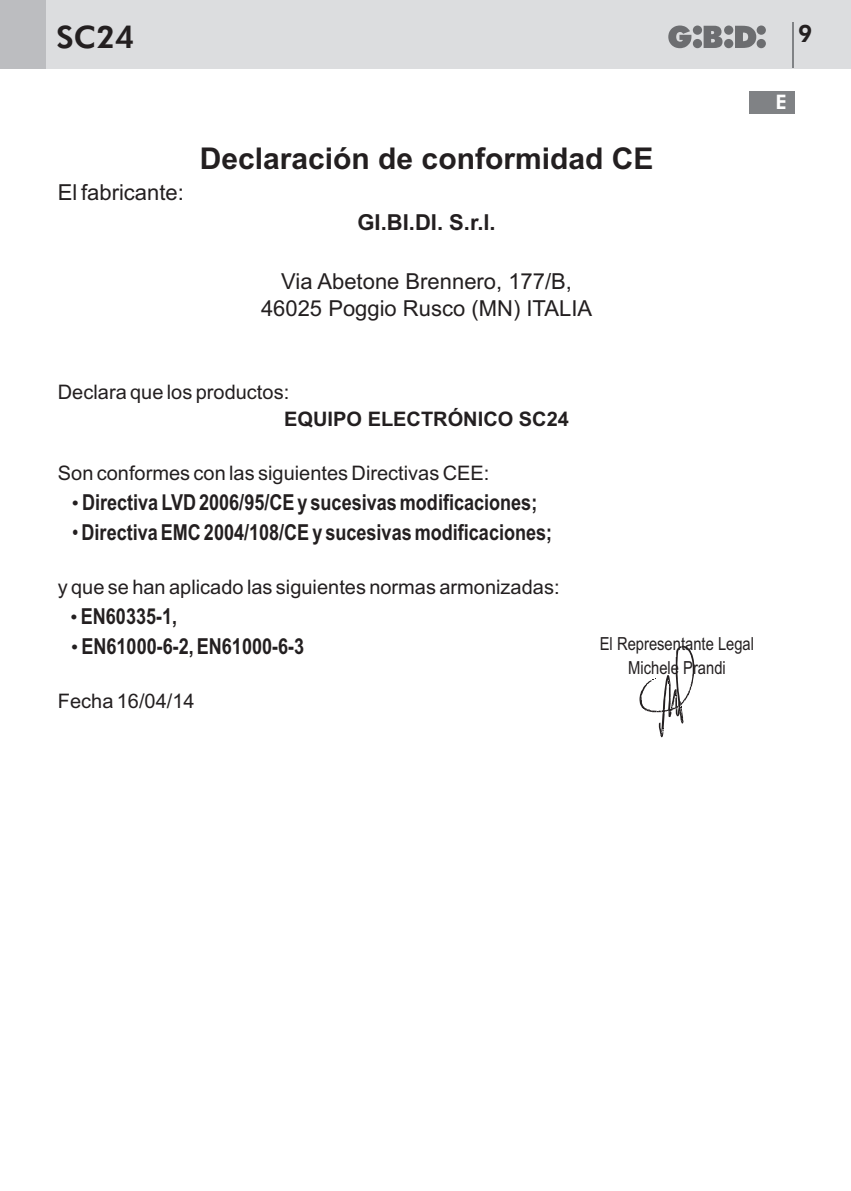
<style>
.page{position:relative;width:851px;height:1191px;background:#fff}
.page>*{position:absolute;margin:0;border:0;box-sizing:border-box;transform-origin:0 0}
.t1{font:800 31px "Futura BT";color:#231f20}
.t2{font:700 30px "Arial";color:#231f20}
.t3{font:800 24px "Futura BT";color:#231f20}
.t4{font:700 22px "Arial Narrow";color:#231f20}
.t5{font:22px/27px "Arial";color:#231f20;text-align:center}
.t6{font:700 22px "Arial";color:#231f20}
.t7{font:20px "Arial";color:#231f20}
.t8{font:700 20px "Arial";color:#231f20}
.t9{font:800 20px "Futura BT";color:#fff}
.t10{font:18px/24px "Arial Narrow";color:#231f20;text-align:center}
.s1{font-family:"Arial";font-weight:400;font-size:20px}
.s2{font-weight:400}
</style>
<div class="page">
<div style="left:0;top:0;width:850px;height:68px;background:#dcdddf"></div>
<div style="left:0;top:0;width:45px;height:68px;background:#bcbdc0"></div>
<svg style="left:668px;top:26px;width:97px;height:22px"></svg>
<hr style="left:792px;top:23px;width:2px;height:45px;background:#808285">
<div style="left:748px;top:91px;width:46px;height:22px;background:#808285"></div>
<svg style="left:639px;top:645px;width:55px;height:92px"></svg>
<h1 class="t1" style="left:56px;top:24px;width:79px">SC24</h1>
<p class="t5" style="left:58px;top:181px;width:127px">El fabricante:</p>
<h2 class="t2" style="left:200px;top:147px;width:455px">Declaración de conformidad CE</h2>
<p class="t6" style="left:357px;top:214px;width:140px">GI.BI.DI. S.r.l.</p>
<p class="t5" style="left:261px;top:269px;width:332px">Via Abetone Brennero, 177/B,<br>46025 Poggio Rusco (MN) ITALIA</p>
<p class="t3" style="left:797px;top:23px;width:16px">9</p>
<p class="t9" style="left:775px;top:94px;width:13px">E</p>
<p class="t7" style="left:58px;top:385px;width:233px">Declara que los productos:</p>
<p class="t8" style="left:284px;top:412px;width:286px">EQUIPO ELECTRÓNICO SC24</p>
<p class="t7" style="left:58px;top:465px;width:433px">Son conformes con las siguientes Directivas CEE:</p>
<p class="t4" style="left:72px;top:493px;width:467px"><span class="s1">•</span> Directiva LVD 2006/95/CE y sucesivas modificaciones;</p>
<p class="t4" style="left:72px;top:524px;width:481px"><span class="s2">•</span> Directiva EMC 2004/108/CE y sucesivas modificaciones;</p>
<p class="t7" style="left:58px;top:579px;width:503px">y que se han aplicado las siguientes normas armonizadas:</p>
<p class="t4" style="left:70px;top:607px;width:108px"><span class="s1">•</span> EN60335-1,</p>
<p class="t4" style="left:71px;top:638px;width:234px"><span class="s1">•</span> EN61000-6-2, EN61000-6-3</p>
<p class="t7" style="left:58px;top:693px;width:138px">Fecha 16/04/14</p>
<p class="t10" style="left:599px;top:633px;width:156px">El Representante Legal<br>Michele Prandi</p>
</div>
